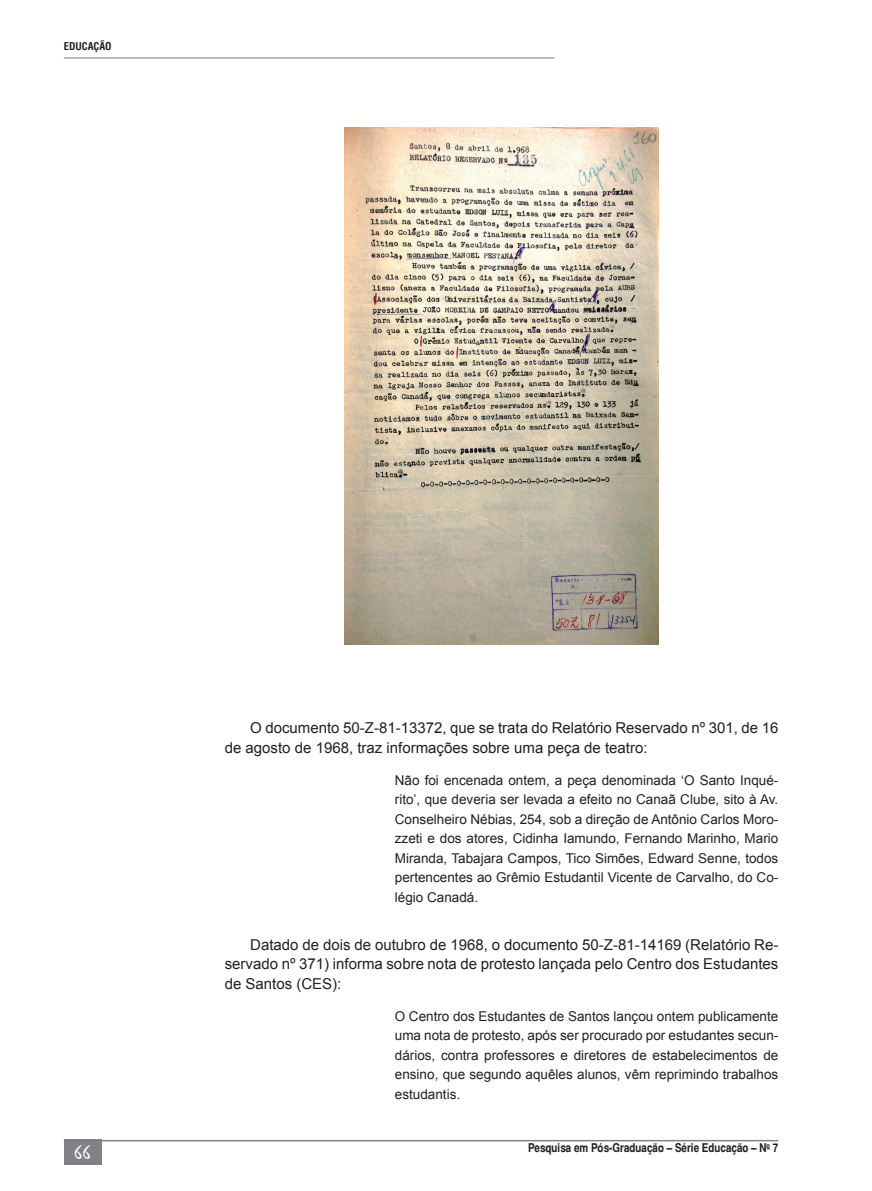
<style>
.page{position:relative;width:872px;height:1191px;background:#fff}
.page>*{position:absolute;margin:0;border:0;box-sizing:border-box;transform-origin:0 0}
.t1{font:18px "Staccato 222 BT";color:#fff}
.t2{font:15px/19.5px "Arial";color:#231f20}
.t3{font:13.5px/19.5px "Arial";color:#231f20;text-align:justify}
.t4{font:12px "Switzerland Narrow";color:#231f20}
.t5{font:10.5px "Switzerland Condensed";color:#231f20}
</style>
<div class="page">
<div style="left:64px;top:1139px;width:37px;height:26px;background:#808285"></div>
<hr style="left:64px;top:1139px;width:714px;height:2px;background:#808285">
<hr style="left:64px;top:57px;width:490px;height:2px;background:#a8a9ad">
<img style="left:345px;top:128px;width:313px;height:516px">
<p class="t5" style="left:64px;top:40px;width:49px">EDUCAÇÃO</p>
<h1 class="t1" style="left:74px;top:1141px;width:19px">66</h1>
<p class="t2" style="left:225px;top:718px;width:555px;text-indent:26px">O documento 50-Z-81-13372, que se trata do Relatório Reservado nº 301, de 16 de agosto de 1968, traz informações sobre uma peça de teatro:</p>
<p class="t3" style="left:395px;top:770px;width:385px">Não foi encenada ontem, a peça denominada ‘O Santo Inqué&shy;rito’, que deveria ser levada a efeito no Canaã Clube, sito à Av.<br>Conselheiro Nébias, 254, sob a direção de Antônio Carlos Moro&shy;zzeti e dos atores, Cidinha Iamundo, Fernando Marinho, Mario Miranda, Tabajara Campos, Tico Simões, Edward Senne, todos pertencentes ao Grêmio Estudantil Vicente de Carvalho, do Co&shy;légio Canadá.</p>
<p class="t2" style="left:225px;top:934px;width:555px;text-align:justify;text-indent:26px">Datado de dois de outubro de 1968, o documento 50-Z-81-14169 (Relatório Re&shy;servado nº 371) informa sobre nota de protesto lançada pelo Centro dos Estudantes de Santos (CES):</p>
<p class="t3" style="left:395px;top:1006px;width:385px">O Centro dos Estudantes de Santos lançou ontem publicamente uma nota de protesto, após ser procurado por estudantes secun&shy;dários, contra professores e diretores de estabelecimentos de ensino, que segundo aquêles alunos, vêm reprimindo trabalhos estudantis.</p>
<p class="t4" style="left:528px;top:1140px;width:252px">Pesquisa em Pós-Graduação – Série Educação – N<sup>o</sup> 7</p>
</div>
